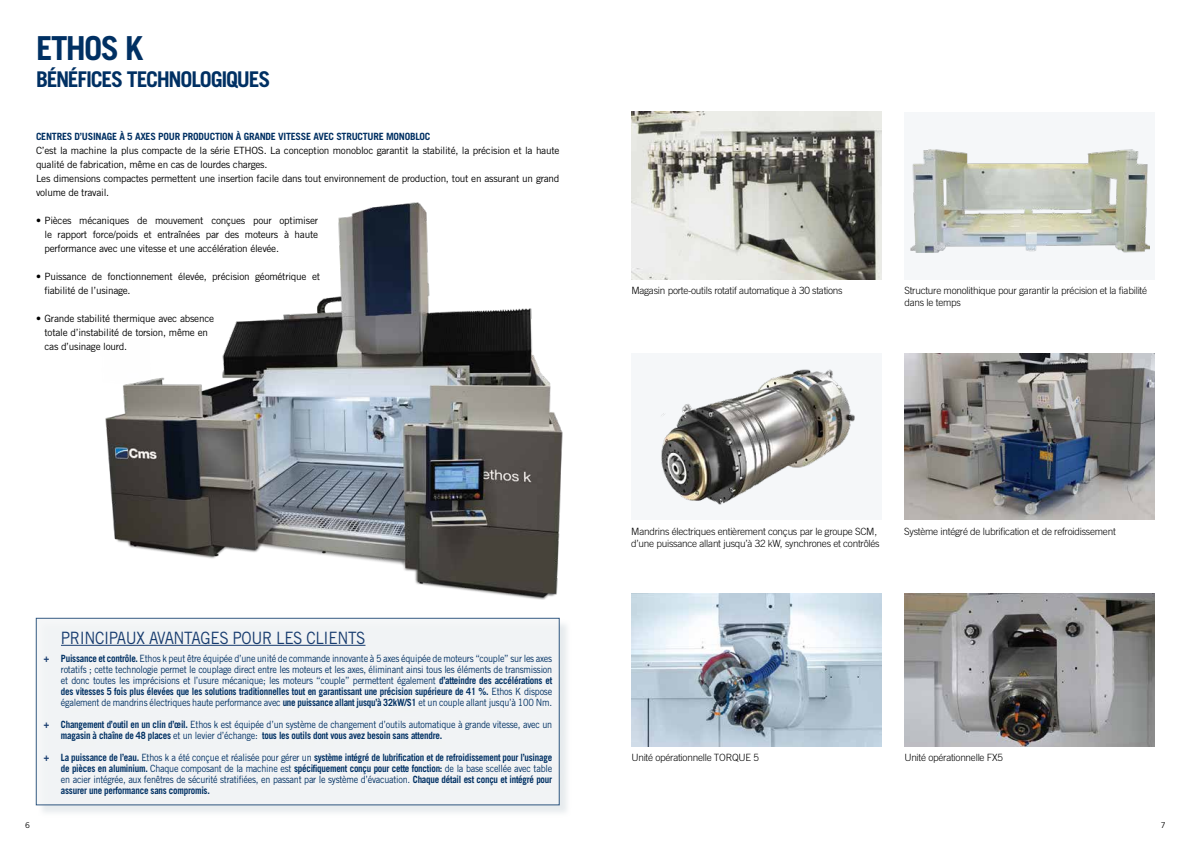
<style>
.page{position:relative;width:1191px;height:842px;background:#fff}
.page>*{position:absolute;margin:0;border:0;box-sizing:border-box;transform-origin:0 0}
.t1{font:700 33.1px "Trade Gothic LT Std";letter-spacing:-.045em;color:#003063}
.t2{font:700 21.7px "Trade Gothic LT Std";letter-spacing:-.06em;color:#003063}
.t3{font:17px "Trade Gothic LT Std";letter-spacing:-.025em;color:#183c6f;scale:.9 1}
.t4{font:10px/14px "Trade Gothic LT Std";letter-spacing:-.025em;color:#000}
.t5{font:700 10px/11px "Trade Gothic LT Std";letter-spacing:-.025em;color:#003063;scale:.9 1}
.t6{font:10px/11px "Trade Gothic LT Std";letter-spacing:-.025em;color:#003063;text-align:justify;scale:.9 1}
.t7{font:300 10px/12px "Trade Gothic LT Std";letter-spacing:-.025em;color:#000}
.t8{font:700 10px "Trade Gothic LT Std";letter-spacing:-.025em;color:#003063}
.t9{font:8px "Trade Gothic LT Std";color:#000}
.s1{font-weight:700;color:#183c6f}
.s2{font-weight:700}
.s3{color:#183c6f}
.s4{font-weight:400}
</style>
<div class="page">
<div style="left:38px;top:619px;width:534px;height:198px;background:#d8dfe3;opacity:.75"></div>
<div style="left:36px;top:618px;width:523px;height:187px;background:#f4f6f7"></div>
<hr style="left:61px;top:645px;width:304px;height:1px;background:#183c6f">
<img style="left:105px;top:202px;width:458px;height:397px">
<img style="left:631px;top:112px;width:251px;height:167px">
<div style="left:631px;top:353px;width:250px;height:167px;background:#f5f7f9"></div>
<img style="left:661px;top:369px;width:194px;height:136px">
<img style="left:631px;top:593px;width:250px;height:153px">
<img style="left:904px;top:593px;width:251px;height:153px">
<div style="left:904px;top:112px;width:251px;height:167px;background:#f5f7f9"></div>
<img style="left:910px;top:149px;width:239px;height:103px">
<img style="left:904px;top:353px;width:250px;height:167px">
<h1 class="t1" style="left:36px;top:28px;width:109px">ETHOS K</h1>
<h2 class="t2" style="left:36px;top:65px;width:236px">BÉNÉFICES TECHNOLOGIQUES</h2>
<p class="t8" style="left:36px;top:131px;width:396px">CENTRES D’USINAGE À 5 AXES POUR PRODUCTION À GRANDE VITESSE AVEC STRUCTURE MONOBLOC</p>
<p class="t4" style="left:36px;top:144px;width:525px">C’est la machine la plus compacte de la série ETHOS. La conception monobloc garantit la stabilité, la précision et la haute qualité de fabrication, même en cas de lourdes charges.<br>Les dimensions compactes permettent une insertion facile dans tout environnement de production, tout en assurant un grand volume de travail.</p>
<p class="t4" style="left:44px;top:214px;width:275px;text-align:justify;text-indent:-8px">• Pièces mécaniques de mouvement conçues pour optimiser le rapport force/poids et entraînées par des moteurs à haute performance avec une vitesse et une accélération élevée.</p>
<p class="t4" style="left:44px;top:270px;width:277px;text-indent:-8px">• Puissance de fonctionnement élevée, précision géométrique et fiabilité de l’usinage.</p>
<p class="t4" style="left:44px;top:312px;width:171px;text-indent:-8px">• Grande stabilité thermique avec absence totale d’instabilité de torsion, même en cas d’usinage lourd.</p>
<h3 class="t3" style="left:61px;top:627px;width:340px">PRINCIPAUX AVANTAGES POUR LES CLIENTS</h3>
<p class="t6" style="left:61px;top:653px;width:547px;text-indent:-17px"><span class="s1">+</span> <span class="s2">Puissance et contrôle.</span> Ethos k peut être équipée d’une unité de commande innovante à 5 axes équipée de moteurs “couple” sur les axes rotatifs ; cette technologie permet le couplage direct entre les moteurs et les axes, éliminant ainsi tous les éléments de transmission et donc toutes les imprécisions et l’usure mécanique; les moteurs “couple” permettent également <span class="s2">d’atteindre des accélérations et des vitesses 5 fois plus élevées que les solutions traditionnelles tout en garantissant une précision supérieure de 41 %.</span> Ethos K dispose également de mandrins électriques haute performance avec <span class="s2">une puissance allant jusqu’à 32kW/S1</span> et un couple allant jusqu’à 100 Nm.</p>
<p class="t5" style="left:61px;top:719px;width:547px;text-indent:-17px"><span class="s3">+</span> Changement d’outil en un clin d’œil. <span class="s4">Ethos k est équipée d’un système de changement d’outils automatique à grande vitesse, avec un </span>magasin à chaîne de 48 places <span class="s4">et un levier d’échange:</span> tous les outils dont vous avez besoin sans attendre.</p>
<p class="t5" style="left:61px;top:752px;width:547px;text-align:justify;text-indent:-17px"><span class="s3">+</span> La puissance de l’eau. <span class="s4">Ethos k a été conçue et réalisée pour gérer un</span> système intégré de lubrification et de refroidissement pour l’usinage de pièces en aluminium. <span class="s4">Chaque composant de la machine est</span> spécifiquement conçu pour cette fonction: <span class="s4">de la base scellée avec table en acier intégrée, aux fenêtres de sécurité stratifiées, en passant par le système d’évacuation.</span> Chaque détail est conçu et intégré pour assurer une performance sans compromis.</p>
<p class="t7" style="left:631px;top:284px;width:213px">Magasin porte-outils rotatif automatique à 30 stations</p>
<p class="t7" style="left:904px;top:284px;width:244px">Structure monolithique pour garantir la précision et la fiabilité dans le temps</p>
<p class="t7" style="left:631px;top:525px;width:250px">Mandrins électriques entièrement conçus par le groupe SCM, d’une puissance allant jusqu’à 32 kW, synchrones et contrôlés</p>
<p class="t7" style="left:904px;top:525px;width:213px">Système intégré de lubrification et de refroidissement</p>
<p class="t7" style="left:631px;top:751px;width:129px">Unité opérationnelle TORQUE 5</p>
<p class="t7" style="left:904px;top:751px;width:100px">Unité opérationnelle FX5</p>
<p class="t9" style="left:25px;top:820px;width:6px">6</p>
<p class="t9" style="left:1160px;top:820px;width:6px">7</p>
</div>
